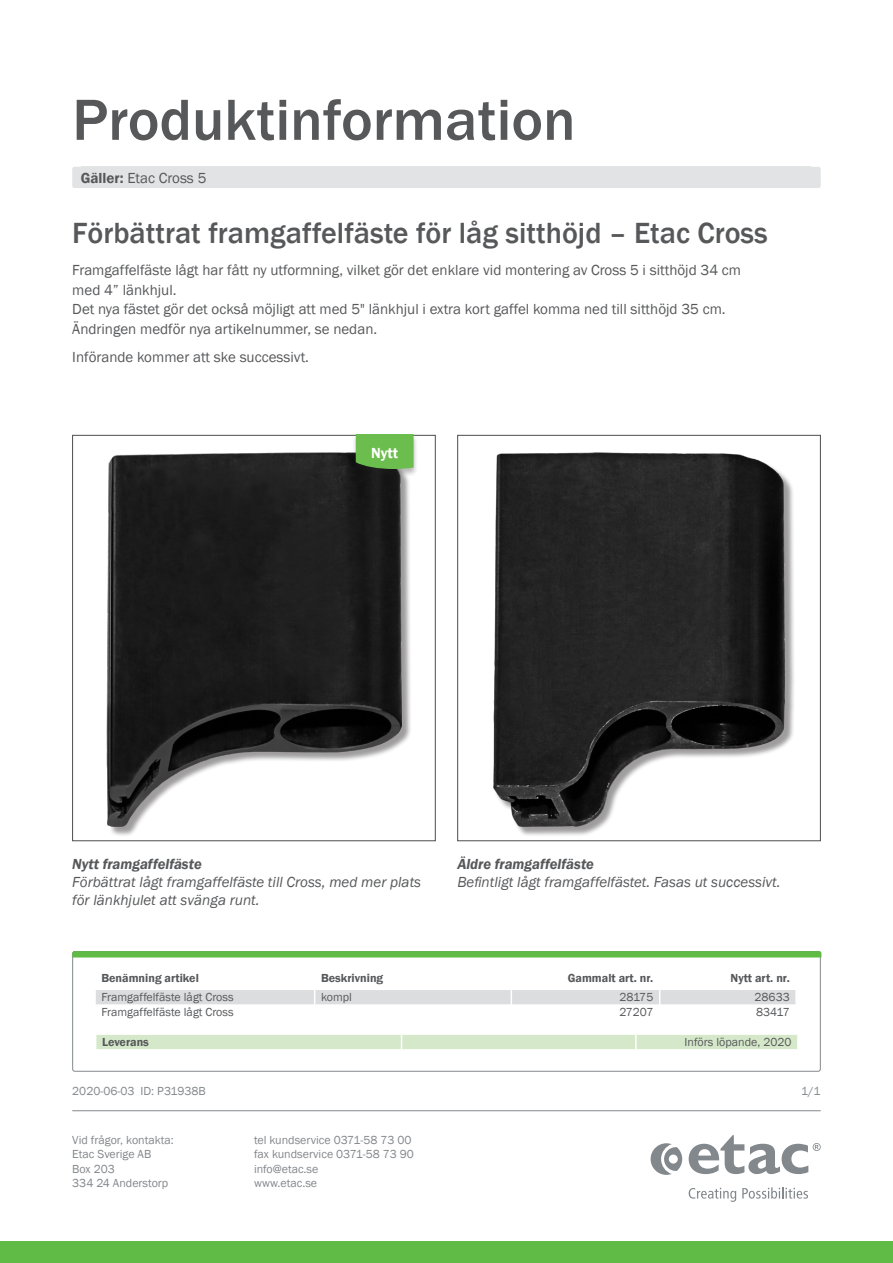
<style>
.page{position:relative;width:893px;height:1263px;background:#fff}
.page>*{position:absolute;margin:0;border:0;box-sizing:border-box;transform-origin:0 0}
._3__Header_-_Intro{font:500 60px "Franklin Gothic";color:#57585a}
._4__Header_-_Basic_b{font:500 30px "Franklin Gothic";color:#57585a}
.Sender{font:15px "Franklin Gothic";color:#57585a}
.Sender-2{font:italic 15px/18px "Franklin Gothic";color:#57585a}
.Sender-3{font:italic 600 15px "Franklin Gothic";color:#57585a}
._4__Body_-_basic_bod{font:15px "Franklin Gothic";color:#57585a}
._4__Body_-_basic_bod-2{font:600 15px "Franklin Gothic";color:#fff}
.t1{font:12px/14.2px "Franklin Gothic";color:#83888c}
._6__Header_-_Facts{font:600 12px "Franklin Gothic";color:#57585a}
._6__Header_-_Facts-2{font:12px "Franklin Gothic";color:#57585a}
._6__Body_-_Facts{font:12px "Franklin Gothic";color:#57585a}
.s1{font-weight:600}
</style>
<div class="page">
<div style="left:457px;top:435px;width:364px;height:406px;border:1px solid #57585a"></div>
<div style="left:494px;top:454px;width:301px;height:383px;background:#231f20;opacity:.44"></div>
<img style="left:493px;top:452px;width:292px;height:374px">
<div style="left:109px;top:453px;width:303px;height:384px;background:#231f20;opacity:.44"></div>
<img style="left:106px;top:452px;width:296px;height:374px">
<hr style="left:72px;top:1110px;width:749px;height:1px;background:#83888c">
<div style="left:0;top:1242px;width:893px;height:21px;background:#60bb46"></div>
<svg style="left:689px;top:1135px;width:132px;height:39px"></svg>
<svg style="left:651px;top:1143px;width:31px;height:32px"></svg>
<svg style="left:689px;top:1188px;width:47px;height:14px"></svg>
<svg style="left:742px;top:1187px;width:66px;height:11px"></svg>
<div style="left:72px;top:167px;width:749px;height:21px;background:#e1e3e4;border-radius:2px"></div>
<div style="left:352px;top:434px;width:67px;height:43px;background:#231f20;opacity:.3"></div>
<div style="left:356px;top:435px;width:57px;height:34px;background:#6bbe4d"></div>
<svg style="left:96px;top:990px;width:700px;height:15px;background:#dcdee0"></svg>
<div style="left:96px;top:1035px;width:701px;height:14px;background:#d5e9ca"></div>
<div style="left:72px;top:951px;width:749px;height:120px;border:1px solid #83888c;border-radius:2px"></div>
<svg style="left:72px;top:951px;width:749px;height:6px;background:#60b947"></svg>
<p class="_3__Header_-_Intro" style="left:72px;top:83px;width:505px">Produktinformation</p>
<p class="_4__Body_-_basic_bod" style="left:81px;top:168px;width:127px"><span class="s1">Gäller:</span> Etac Cross 5</p>
<p class="_4__Header_-_Basic_b" style="left:72px;top:215px;width:697px">Förbättrat framgaffelfäste för låg sitthöjd – Etac Cross</p>
<p class="Sender" style="left:72px;top:261px;width:670px">Framgaffelfäste lågt har fått ny utformning, vilket gör det enklare vid montering av Cross 5 i sitthöjd 34 cm</p>
<p class="Sender" style="left:72px;top:281px;width:106px">med 4” länkhjul.</p>
<p class="Sender" style="left:72px;top:300px;width:655px">Det nya fästet gör det också möjligt att med 5" länkhjul i extra kort gaffel komma ned till sitthöjd 35 cm.</p>
<p class="Sender" style="left:72px;top:320px;width:306px">Ändringen medför nya artikelnummer, se nedan.</p>
<p class="Sender" style="left:72px;top:348px;width:238px">Införande kommer att ske successivt.</p>
<p class="_4__Body_-_basic_bod-2" style="left:371px;top:444px;width:28px">Nytt</p>
<p class="Sender-3" style="left:72px;top:854px;width:131px">Nytt framgaffelfäste</p>
<p class="Sender-2" style="left:72px;top:873px;width:350px">Förbättrat lågt framgaffelfäste till Cross, med mer plats för länkhjulet att svänga runt.</p>
<p class="Sender-3" style="left:457px;top:854px;width:138px">Äldre framgaffelfäste</p>
<p class="Sender-2" style="left:457px;top:873px;width:325px">Befintligt lågt framgaffelfästet. Fasas ut successivt.</p>
<p class="_6__Header_-_Facts" style="left:101px;top:970px;width:99px">Benämning artikel</p>
<p class="_6__Header_-_Facts" style="left:321px;top:970px;width:64px">Beskrivning</p>
<p class="_6__Header_-_Facts" style="left:568px;top:970px;width:87px">Gammalt art. nr.</p>
<p class="_6__Header_-_Facts" style="left:731px;top:970px;width:61px">Nytt art. nr.</p>
<p class="_6__Header_-_Facts-2" style="left:101px;top:990px;width:134px">Framgaffelfäste lågt Cross</p>
<p class="_6__Body_-_Facts" style="left:321px;top:990px;width:32px">kompl</p>
<p class="_6__Body_-_Facts" style="left:619px;top:990px;width:35px">28175</p>
<p class="_6__Body_-_Facts" style="left:755px;top:990px;width:37px">28633</p>
<p class="_6__Header_-_Facts-2" style="left:101px;top:1004px;width:134px">Framgaffelfäste lågt Cross</p>
<p class="_6__Body_-_Facts" style="left:619px;top:1004px;width:35px">27207</p>
<p class="_6__Body_-_Facts" style="left:756px;top:1004px;width:35px">83417</p>
<p class="_6__Header_-_Facts" style="left:102px;top:1035px;width:48px">Leverans</p>
<p class="_6__Body_-_Facts" style="left:684px;top:1035px;width:109px">Införs löpande, 2020</p>
<p class="t1" style="left:72px;top:1084px;width:135px">2020-06-03 ID: P31938B</p>
<p class="t1" style="left:801px;top:1084px;width:21px">1/1</p>
<p class="t1" style="left:72px;top:1133px;width:103px">Vid frågor, kontakta:<br>Etac Sverige AB<br>Box 203<br>334 24 Anderstorp</p>
<p class="t1" style="left:254px;top:1133px;width:161px">tel kundservice 0371-58 73 00 fax kundservice 0371-58 73 90 info@etac.se<br>www.etac.se</p>
</div>
